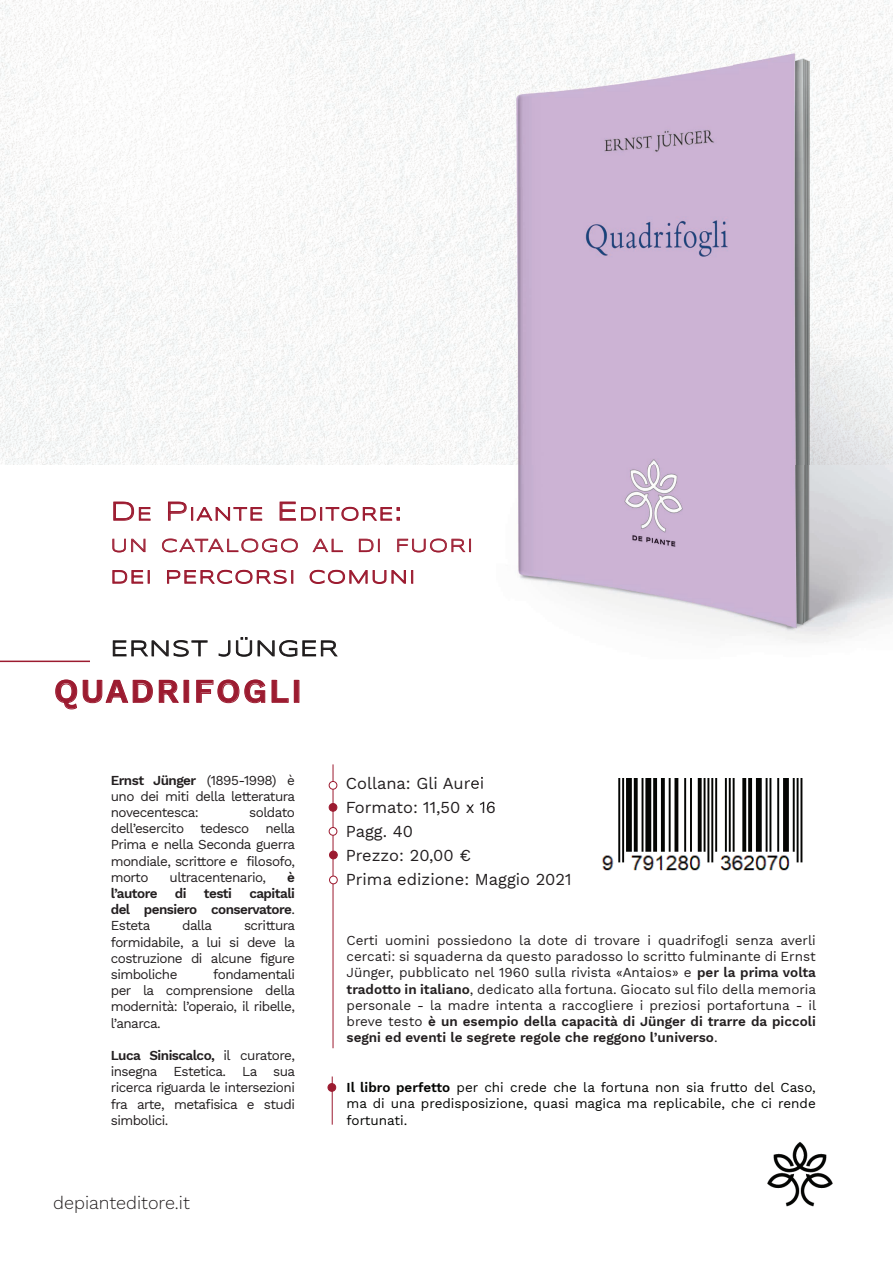
<style>
.page{position:relative;width:893px;height:1263px;background:#fff}
.page>*{position:absolute;margin:0;border:0;box-sizing:border-box;transform-origin:0 0}
.t1{font:600 33px "Work Sans";letter-spacing:.07em;color:#9c1b30}
.t2{font:22.5px "Syncopate";letter-spacing:.07em;color:#040503}
.t3{font:18.9px/31.5px "Syncopate";letter-spacing:.1em;color:#9c1b30}
.t4{font:300 18px "Work Sans";color:#231f20}
.t5{font:16.5px/24px "Work Sans";color:#231f20}
.t6{font:13.5px/16.2px "Work Sans";letter-spacing:-.04em;color:#231f20;text-align:justify}
.t7{font:13.5px/16.2px "Work Sans";color:#040503;text-align:justify}
.t8{font:600 13.5px/16.2px "Work Sans";letter-spacing:-.04em;color:#231f20;text-align:justify}
.s1{font-size:27px}
.s2{font-weight:600}
.s3{font-weight:400}
</style>
<div class="page">
<img style="left:0;top:0;width:893px;height:464px">
<img style="left:767px;top:1142px;width:66px;height:65px">
<hr style="left:0;top:661px;width:90px;height:1px;background:#9c1b30">
<svg style="left:113px;top:501px;width:38px;height:20px"></svg>
<svg style="left:168px;top:501px;width:94px;height:20px"></svg>
<svg style="left:279px;top:501px;width:121px;height:20px"></svg>
<svg style="left:112px;top:570px;width:38px;height:14px"></svg>
<svg style="left:167px;top:569px;width:126px;height:15px"></svg>
<svg style="left:309px;top:569px;width:104px;height:15px"></svg>
<svg style="left:113px;top:640px;width:95px;height:17px"></svg>
<svg style="left:218px;top:637px;width:120px;height:20px"></svg>
<svg style="left:55px;top:680px;width:22px;height:29px"></svg>
<svg style="left:83px;top:680px;width:70px;height:23px"></svg>
<svg style="left:159px;top:680px;width:20px;height:23px"></svg>
<div style="left:184px;top:680px;width:5px;height:23px;border:1px solid #9c1b30"></div>
<svg style="left:196px;top:680px;width:69px;height:23px"></svg>
<svg style="left:272px;top:680px;width:17px;height:23px"></svg>
<div style="left:294px;top:680px;width:5px;height:23px;border:1px solid #9c1b30"></div>
<hr style="left:332px;top:1076px;width:1px;height:49px;background:#9c1b30">
<hr style="left:333px;top:764px;width:1px;height:284px;background:#9c1b30">
<div style="left:328px;top:1083px;width:8px;height:8px;background:#9c1b30;border-radius:50%"></div>
<div style="left:328px;top:1083px;width:8px;height:9px;border:1px solid #9c1b30;border-radius:50%"></div>
<div style="left:329px;top:781px;width:8px;height:8px;background:#fff;border-radius:50%"></div>
<div style="left:329px;top:781px;width:8px;height:8px;border:1px solid #9c1b30;border-radius:50%"></div>
<div style="left:329px;top:803px;width:8px;height:8px;background:#9c1b30;border-radius:50%"></div>
<div style="left:329px;top:803px;width:8px;height:9px;border:1px solid #9c1b30;border-radius:50%"></div>
<div style="left:329px;top:827px;width:8px;height:8px;background:#fff;border-radius:50%"></div>
<div style="left:329px;top:827px;width:8px;height:9px;border:1px solid #9c1b30;border-radius:50%"></div>
<div style="left:329px;top:851px;width:8px;height:8px;background:#9c1b30;border-radius:50%"></div>
<div style="left:329px;top:851px;width:9px;height:8px;border:1px solid #9c1b30;border-radius:50%"></div>
<div style="left:329px;top:876px;width:8px;height:8px;background:#fff;border-radius:50%"></div>
<div style="left:329px;top:876px;width:9px;height:8px;border:1px solid #9c1b30;border-radius:50%"></div>
<img style="left:469px;top:464px;width:424px;height:338px">
<svg style="left:112px;top:538px;width:359px;height:14px"></svg>
<img style="left:469px;top:777px;width:14px;height:12px">
<img style="left:469px;top:802px;width:26px;height:5px">
<div style="left:597px;top:769px;width:219px;height:115px;background:#fff"></div>
<img style="left:602px;top:778px;width:201px;height:93px">
<h3 class="t3" style="left:111px;top:498px;width:363px"><span class="s1">D</span>E <span class="s1">P</span>IANTE <span class="s1">E</span>DITORE<span class="s1">:<br></span>UN CATALOGO AL DI FUORI<br>DEI PERCORSI COMUNI</h3>
<h2 class="t2" style="left:111px;top:635px;width:228px">ERNST JÜNGER</h2>
<h1 class="t1" style="left:54px;top:666px;width:249px">QUADRIFOGLI</h1>
<p class="t6" style="left:111px;top:771px;width:186px"><span class="s2">Ernst Jünger</span> (1895-1998) è uno dei miti della letteratura novecentesca:</p>
<p class="t6" style="left:111px;top:804px;width:186px;text-indent:138px">soldato dell’esercito tedesco nella Prima e nella Seconda guerra mondiale, scrittore e filosofo, morto</p>
<p class="t6" style="left:170px;top:868px;width:98px">ultracentenario,</p>
<p class="t8" style="left:287px;top:868px;width:9px">è</p>
<p class="t8" style="left:111px;top:885px;width:186px;text-indent:139px">capitali del pensiero conservatore<span class="s3">.<br>Esteta</span></p>
<p class="t8" style="left:111px;top:885px;width:48px">l’autore</p>
<p class="t8" style="left:175px;top:885px;width:13px">di</p>
<p class="t8" style="left:204px;top:885px;width:30px">testi</p>
<p class="t6" style="left:182px;top:917px;width:31px">dalla</p>
<p class="t6" style="left:111px;top:917px;width:186px;text-indent:133px">scrittura formidabile, a lui si deve la costruzione di alcune figure simboliche</p>
<p class="t6" style="left:111px;top:966px;width:186px;text-indent:102px">fondamentali per la comprensione della modernità: l’operaio, il ribelle, l’anarca.</p>
<p class="t6" style="left:111px;top:1047px;width:186px"><span class="s2">Luca Siniscalco,</span> il curatore, insegna Estetica. La sua ricerca riguarda le intersezioni fra arte, metafisica e studi simbolici.</p>
<p class="t5" style="left:346px;top:770px;width:227px">Collana: Gli Aurei<br>Formato: 11,50 x 16<br>Pagg. 40<br>Prezzo: 20,00 €<br>Prima edizione: Maggio 2021</p>
<p class="t6" style="left:347px;top:932px;width:471px">Certi uomini possiedono la dote di trovare i quadrifogli senza averli cercati: si squaderna da questo paradosso lo scritto fulminante di Ernst Jünger, pubblicato nel 1960 sulla rivista «Antaios» e <span class="s2">per la prima volta tradotto in italiano</span>, dedicato alla fortuna. Giocato sul filo della memoria personale - la madre intenta a raccogliere i preziosi portafortuna - il breve testo <span class="s2">è un esempio della capacità di Jünger di trarre da piccoli segni ed eventi le segrete regole che reggono l’universo</span>.</p>
<p class="t7" style="left:347px;top:1079px;width:471px"><span class="s2">Il libro perfetto</span> per chi crede che la fortuna non sia frutto del Caso, ma di una predisposizione, quasi magica ma replicabile, che ci rende fortunati.</p>
<h3 class="t4" style="left:53px;top:1189px;width:138px">depianteditore.it</h3>
</div>
